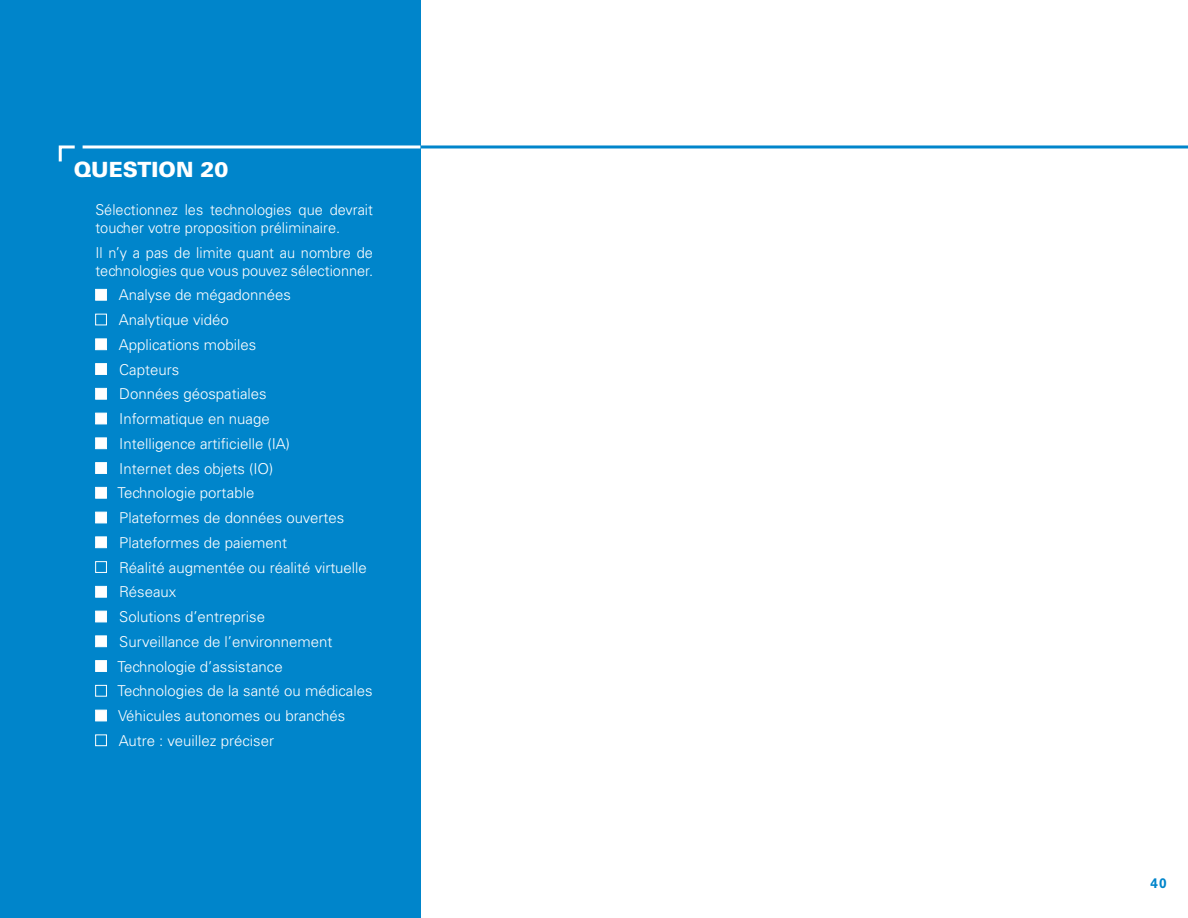
<style>
.page{position:relative;width:1188px;height:918px;background:#fff}
.page>*{position:absolute;margin:0;border:0;box-sizing:border-box;transform-origin:0 0}
.t1{font:900 21px "Univers LT Std";color:#fff}
.t2{font:300 15px/24.8px "Univers LT Std";color:#fff}
.t3{font:700 13.8px "Univers LT Std";color:#0085cb}
</style>
<div class="page">
<div style="left:0;top:0;width:420px;height:918px;background:#0085cb"></div>
<div style="left:95px;top:289px;width:12px;height:11px;background:#fff;border:1px solid #fff"></div>
<div style="left:95px;top:314px;width:12px;height:11px;border:1px solid #fff"></div>
<div style="left:95px;top:339px;width:12px;height:11px;background:#fff;border:1px solid #fff"></div>
<div style="left:95px;top:363px;width:12px;height:12px;background:#fff;border:1px solid #fff"></div>
<div style="left:95px;top:388px;width:12px;height:11px;background:#fff;border:1px solid #fff"></div>
<div style="left:95px;top:413px;width:12px;height:11px;background:#fff;border:1px solid #fff"></div>
<div style="left:95px;top:438px;width:12px;height:11px;background:#fff;border:1px solid #fff"></div>
<div style="left:95px;top:462px;width:12px;height:12px;background:#fff;border:1px solid #fff"></div>
<div style="left:95px;top:487px;width:12px;height:11px;background:#fff;border:1px solid #fff"></div>
<div style="left:95px;top:512px;width:12px;height:11px;background:#fff;border:1px solid #fff"></div>
<div style="left:95px;top:537px;width:12px;height:11px;background:#fff;border:1px solid #fff"></div>
<div style="left:95px;top:561px;width:12px;height:12px;border:1px solid #fff"></div>
<div style="left:95px;top:586px;width:12px;height:11px;background:#fff;border:1px solid #fff"></div>
<div style="left:95px;top:611px;width:12px;height:11px;background:#fff;border:1px solid #fff"></div>
<div style="left:95px;top:636px;width:12px;height:11px;background:#fff;border:1px solid #fff"></div>
<div style="left:95px;top:660px;width:12px;height:12px;background:#fff;border:1px solid #fff"></div>
<div style="left:95px;top:685px;width:12px;height:11px;border:1px solid #fff"></div>
<div style="left:95px;top:710px;width:12px;height:11px;background:#fff;border:1px solid #fff"></div>
<div style="left:95px;top:735px;width:12px;height:11px;border:1px solid #fff"></div>
<svg style="left:58px;top:145px;width:17px;height:17px"></svg>
<hr style="left:420px;top:145px;width:768px;height:3px;background:#0085cb">
<hr style="left:83px;top:145px;width:337px;height:3px;background:#fff">
<h1 class="t1" style="left:74px;top:156px;width:156px">QUESTION 20</h1>
<p class="t2" style="left:95px;top:201px;width:279px;line-height:18px">Sélectionnez les technologies que devrait toucher votre proposition préliminaire.</p>
<p class="t2" style="left:95px;top:243px;width:279px;line-height:18px">Il n’y a pas de limite quant au nombre de technologies que vous pouvez sélectionner.</p>
<p class="t2" style="left:117px;top:283px;width:257px">Analyse de mégadonnées<br>Analytique vidéo<br>Applications mobiles<br>Capteurs<br>Données géospatiales<br>Informatique en nuage<br>Intelligence artificielle (IA)<br>Internet des objets (IO)<br>Technologie portable<br>Plateformes de données ouvertes<br>Plateformes de paiement<br>Réalité augmentée ou réalité virtuelle<br>Réseaux<br>Solutions d’entreprise<br>Surveillance de l’environnement<br>Technologie d’assistance<br>Technologies de la santé ou médicales<br>Véhicules autonomes ou branchés<br>Autre : veuillez préciser</p>
<p class="t3" style="left:1151px;top:875px;width:18px">40</p>
</div>
